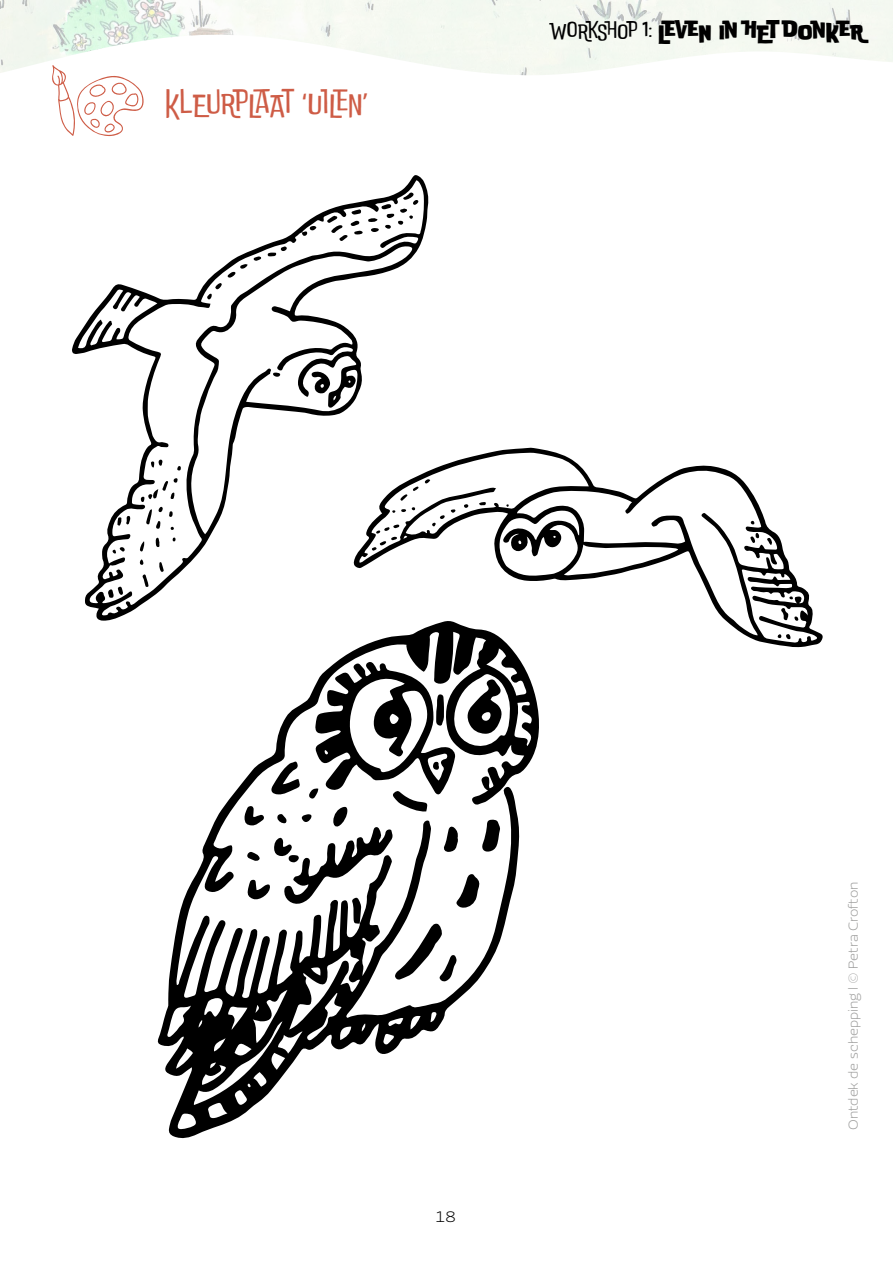
<style>
.page{position:relative;width:893px;height:1263px;background:#fff}
.page>*{position:absolute;margin:0;border:0;box-sizing:border-box;transform-origin:0 0}
.t1{font:300 31.5px "Do Ub Le Ba Ss";color:#ce5c46}
.t2{font:700 22.5px "Do Ub Le Ba Ss";color:#000}
.t3{font:300 15.75px "Ezzo";color:#000}
.t4{font:300 13.5px "Ezzo";color:#9d9d9c}
.s1{font-weight:300}
</style>
<div class="page">
<img style="left:0;top:0;width:893px;height:76px">
<svg style="left:50px;top:65px;width:96px;height:71px"></svg>
<svg style="left:429px;top:447px;width:394px;height:200px"></svg>
<svg style="left:767px;top:537px;width:6px;height:8px"></svg>
<svg style="left:750px;top:533px;width:10px;height:10px"></svg>
<svg style="left:751px;top:521px;width:4px;height:3px"></svg>
<svg style="left:479px;top:502px;width:7px;height:3px"></svg>
<svg style="left:464px;top:504px;width:5px;height:4px"></svg>
<svg style="left:451px;top:509px;width:5px;height:4px"></svg>
<svg style="left:432px;top:515px;width:13px;height:12px"></svg>
<svg style="left:781px;top:608px;width:17px;height:13px"></svg>
<svg style="left:777px;top:634px;width:14px;height:5px"></svg>
<svg style="left:789px;top:596px;width:4px;height:4px"></svg>
<svg style="left:72px;top:175px;width:357px;height:446px"></svg>
<svg style="left:142px;top:574px;width:7px;height:13px"></svg>
<svg style="left:107px;top:586px;width:16px;height:12px"></svg>
<svg style="left:156px;top:538px;width:4px;height:9px"></svg>
<svg style="left:159px;top:562px;width:5px;height:10px"></svg>
<svg style="left:140px;top:541px;width:5px;height:10px"></svg>
<svg style="left:117px;top:516px;width:13px;height:10px"></svg>
<svg style="left:268px;top:246px;width:19px;height:11px"></svg>
<svg style="left:302px;top:225px;width:14px;height:11px"></svg>
<svg style="left:207px;top:256px;width:54px;height:43px"></svg>
<svg style="left:151px;top:460px;width:12px;height:8px"></svg>
<svg style="left:140px;top:559px;width:3px;height:6px"></svg>
<svg style="left:177px;top:466px;width:4px;height:4px"></svg>
<svg style="left:112px;top:547px;width:13px;height:7px"></svg>
<svg style="left:327px;top:192px;width:91px;height:49px"></svg>
<svg style="left:141px;top:478px;width:37px;height:52px"></svg>
<svg style="left:312px;top:370px;width:18px;height:24px"></svg>
<svg style="left:273px;top:372px;width:7px;height:5px"></svg>
<svg style="left:157px;top:621px;width:383px;height:518px"></svg>
<svg style="left:245px;top:661px;width:259px;height:321px"></svg>
<h1 class="t1" style="left:165px;top:78px;width:207px">KLEURP LAAT ‘UILEN’</h1>
<h2 class="t2" style="left:550px;top:17px;width:315px"><span class="s1">WORKSHOP 1:</span> LEVEN IN HET DONKER</h2>
<p class="t3" style="left:436px;top:1207px;width:21px">18</p>
<p class="t4" style="left:845px;top:1130px;width:250px;rotate:-90deg">Ontdek de schepping l © Petra Crofton</p>
</div>
